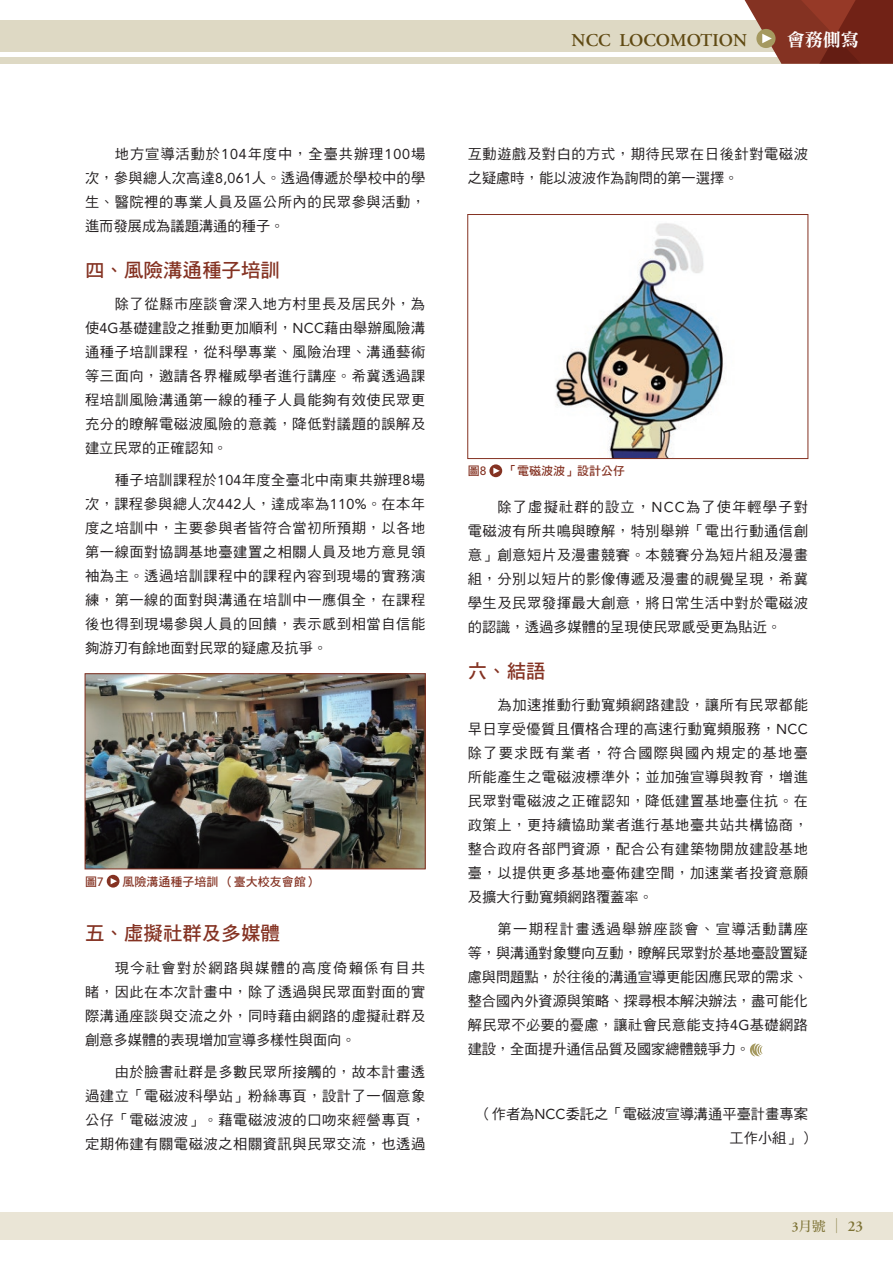
<style>
.page{position:relative;width:893px;height:1263px;background:#fff}
.page>*{position:absolute;margin:0;border:0;box-sizing:border-box;transform-origin:0 0}
.t1{font:19.5px "DF Hei Std W7";color:#843222}
.t2{font:600 18px "Adobe Garamond Pro";color:#604a13}
.t3{font:18px "DF Ming Std W9";color:#fff}
.t4{font:14.25px/24px "DF Hei Std W5";letter-spacing:.04em;color:#231f20;text-align:justify}
.t5{font:14.25px/24px "DF Hei Std W5";color:#231f20}
.t6{font:13.5px "DF Ming Std W7";color:#7d7234}
.t7{font:12px "DF Hei Std W7";color:#843222}
.s1{font-family:"Avenir LT Std"}
.s2{font-family:"Avenir LT Std";font-weight:500}
.s3{font-family:"Adobe Garamond Pro";font-weight:600}
.s4{font-size:15px}
.s5{font-family:"Adobe Garamond Pro";font-weight:600;font-size:15px}
</style>
<div class="page">
<div style="left:0;top:21px;width:893px;height:43px;background:#ded9c4"></div>
<div style="left:0;top:52px;width:893px;height:5px;background:#fff"></div>
<div style="left:0;top:1212px;width:893px;height:27px;background:#eae5d6"></div>
<img style="left:87px;top:675px;width:336px;height:192px">
<div style="left:85px;top:673px;width:340px;height:196px;border:1px solid #843222"></div>
<svg style="left:107px;top:875px;width:12px;height:12px"></svg>
<img style="left:555px;top:223px;width:168px;height:234px">
<div style="left:468px;top:214px;width:340px;height:245px;border:1px solid #843222"></div>
<svg style="left:489px;top:464px;width:13px;height:13px"></svg>
<svg style="left:750px;top:1043px;width:13px;height:13px"></svg>
<svg style="left:735px;top:0;width:158px;height:64px"></svg>
<p class="t4" style="left:85px;top:142px;width:342px;text-indent:30px">地方宣導活動於<span class="s1">104</span>年度中，全臺共辦理<span class="s1">100</span>場次，參與總人次高達<span class="s1">8,061</span>人。透過傳遞於學校中的學生、醫院裡的專業人員及區公所內的民眾參與活動，進而發展成為議題溝通的種子。</p>
<h1 class="t1" style="left:85px;top:259px;width:196px">四、風險溝通種子培訓</h1>
<p class="t4" style="left:85px;top:291px;width:342px;text-indent:30px">除了從縣市座談會深入地方村里長及居民外，為使<span class="s1">4G</span>基礎建設之推動更加順利，<span class="s1">NCC</span>藉由舉辦風險溝通種子培訓課程，從科學專業、風險治理、溝通藝術等三面向，邀請各界權威學者進行講座。希冀透過課程培訓風險溝通第一線的種子人員能夠有效使民眾更充分的瞭解電磁波風險的意義，降低對議題的誤解及建立民眾的正確認知。</p>
<p class="t4" style="left:85px;top:468px;width:342px;text-indent:30px">種子培訓課程於<span class="s1">104</span>年度全臺北中南東共辦理<span class="s1">8</span>場次，課程參與總人次<span class="s1">442</span>人，達成率為<span class="s1">110%</span>。在本年度之培訓中，主要參與者皆符合當初所預期，以各地第一線面對協調基地臺建置之相關人員及地方意見領袖為主。透過培訓課程中的課程內容到現場的實務演練，第一線的面對與溝通在培訓中一應俱全，在課程後也得到現場參與人員的回饋，表示感到相當自信能夠游刃有餘地面對民眾的疑慮及抗爭。</p>
<p class="t7" style="left:85px;top:875px;width:20px">圖<span class="s2">7</span></p>
<p class="t7" style="left:122px;top:875px;width:197px">風險溝通種子培訓（臺大校友會館）</p>
<h1 class="t1" style="left:85px;top:923px;width:196px">五、虛擬社群及多媒體</h1>
<p class="t4" style="left:85px;top:955px;width:342px;text-indent:30px">現今社會對於網路與媒體的高度倚賴係有目共睹，因此在本次計畫中，除了透過與民眾面對面的實際溝通座談與交流之外，同時藉由網路的虛擬社群及創意多媒體的表現增加宣導多樣性與面向。</p>
<p class="t4" style="left:85px;top:1060px;width:342px;text-indent:30px">由於臉書社群是多數民眾所接觸的，故本計畫透過建立「電磁波科學站」粉絲專頁，設計了一個意象公仔「電磁波波」。藉電磁波波的口吻來經營專頁，定期佈建有關電磁波之相關資訊與民眾交流，也透過</p>
<p class="t2" style="left:572px;top:29px;width:177px">NCC LOCOMOTION</p>
<p class="t3" style="left:787px;top:29px;width:73px">會務側寫</p>
<p class="t4" style="left:468px;top:142px;width:342px">互動遊戲及對白的方式，期待民眾在日後針對電磁波之疑慮時，能以波波作為詢問的第一選擇。</p>
<p class="t7" style="left:468px;top:464px;width:20px">圖<span class="s2">8</span></p>
<p class="t7" style="left:505px;top:464px;width:121px">「電磁波波」設計公仔</p>
<p class="t4" style="left:468px;top:495px;width:342px;text-indent:30px">除了虛擬社群的設立，<span class="s1">NCC</span>為了使年輕學子對電磁波有所共鳴與瞭解，特別舉辨「電出行動通信創意」創意短片及漫畫競賽。本競賽分為短片組及漫畫組，分別以短片的影像傳遞及漫畫的視覺呈現，希冀學生及民眾發揮最大創意，將日常生活中對於電磁波的認識，透過多媒體的呈現使民眾感受更為貼近。</p>
<h1 class="t1" style="left:468px;top:660px;width:79px">六、結語</h1>
<p class="t4" style="left:468px;top:692px;width:342px;text-indent:30px">為加速推動行動寬頻網路建設，讓所有民眾都能早日享受優質且價格合理的高速行動寬頻服務，<span class="s1">NCC</span>除了要求既有業者，符合國際與國內規定的基地臺所能產生之電磁波標準外；並加強宣導與教育，增進民眾對電磁波之正確認知，降低建置基地臺住抗。在政策上，更持續協助業者進行基地臺共站共構協商，整合政府各部門資源，配合公有建築物開放建設基地臺，以提供更多基地臺佈建空間，加速業者投資意願及擴大行動寬頻網路覆蓋率。</p>
<p class="t4" style="left:468px;top:917px;width:342px;text-indent:30px">第一期程計畫透過舉辦座談會、宣導活動講座等，與溝通對象雙向互動，瞭解民眾對於基地臺設置疑慮與問題點，於往後的溝通宣導更能因應民眾的需求、整合國內外資源與策略、探尋根本解決辦法，盡可能化解民眾不必要的憂慮，讓社會民意能支持<span class="s1">4G</span>基礎網路建設，全面提升通信品質及國家總體競爭力。</p>
<p class="t5" style="left:729px;top:1102px;width:87px;text-indent:-252px">（作者為<span class="s1">NCC</span>委託之「電磁波宣導溝通平臺計畫專案工作小組」）</p>
<p class="t6" style="left:792px;top:1219px;width:73px"><span class="s3">3</span>月號 <span class="s4">│</span> <span class="s5">23</span></p>
</div>
